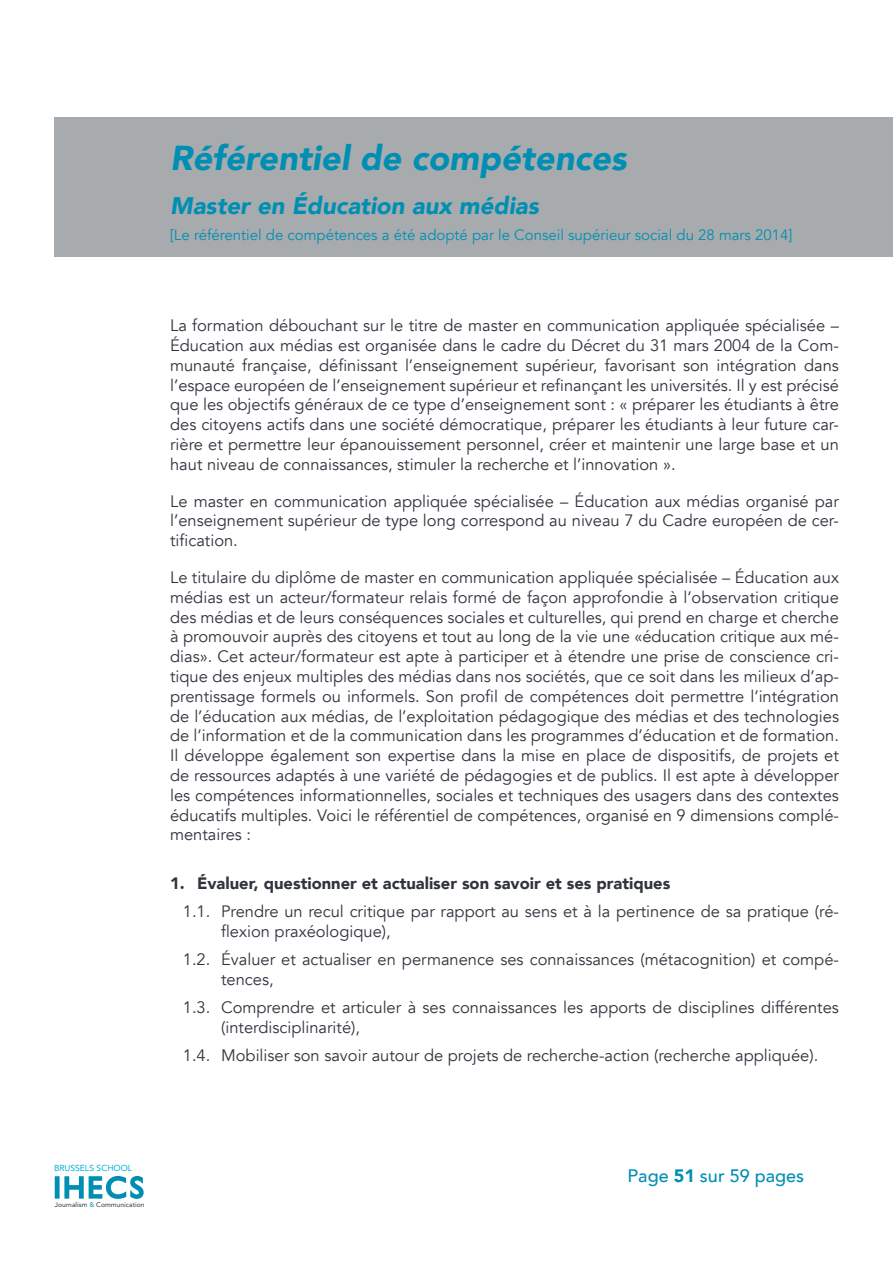
<style>
.page{position:relative;width:893px;height:1263px;background:#fff}
.page>*{position:absolute;margin:0;border:0;box-sizing:border-box;transform-origin:0 0}
.t1{font:italic 900 34.5px "Avenir";color:#008fb3}
.t2{font:italic 900 24px "Avenir";color:#008fb3}
.t3{font:500 18px "Avenir";color:#008fb3}
.t4{font:16.5px/19.8px "Avenir";color:#30343e;text-align:justify}
.t5{font:900 16.5px "Avenir";color:#30343e}
.t6{font:15px "Avenir";color:#008fb3}
.t7{font:8.7px "Avenir";letter-spacing:-.005em;color:#00b2dc}
.t8{font:6.75px "Avenir";color:#30343e}
.s1{color:#008fb3}
.s2{font-weight:900}
</style>
<div class="page">
<div style="left:54px;top:117px;width:839px;height:139px;background:#a8abae"></div>
<div style="left:55px;top:1176px;width:5px;height:23px;background:#008fb3"></div>
<svg style="left:64px;top:1176px;width:80px;height:23px"></svg>
<h1 class="t1" style="left:170px;top:129px;width:458px">Référentiel de compétences</h1>
<h2 class="t2" style="left:170px;top:186px;width:370px">Master en Éducation aux médias</h2>
<p class="t6" style="left:170px;top:226px;width:624px">[Le référentiel de compétences a été adopté par le Conseil supérieur social du 28 mars 2014]</p>
<p class="t4" style="left:170px;top:316px;width:670px">La formation débouchant sur le titre de master en communication appliquée spécialisée – Éducation aux médias est organisée dans le cadre du Décret du 31 mars 2004 de la Com&shy;munauté française, définissant l’enseignement supérieur, favorisant son intégration dans l’espace européen de l’enseignement supérieur et refinançant les universités. Il y est précisé que les objectifs généraux de ce type d’enseignement sont : « préparer les étudiants à être des citoyens actifs dans une société démocratique, préparer les étudiants à leur future car&shy;rière et permettre leur épanouissement personnel, créer et maintenir une large base et un haut niveau de connaissances, stimuler la recherche et l’innovation ».</p>
<p class="t4" style="left:170px;top:491px;width:670px">Le master en communication appliquée spécialisée – Éducation aux médias organisé par l’enseignement supérieur de type long correspond au niveau 7 du Cadre européen de cer&shy;tification.</p>
<p class="t4" style="left:170px;top:568px;width:670px">Le titulaire du diplôme de master en communication appliquée spécialisée – Éducation aux médias est un acteur/formateur relais formé de façon approfondie à l’observation critique des médias et de leurs conséquences sociales et culturelles, qui prend en charge et cherche à promouvoir auprès des citoyens et tout au long de la vie une «éducation critique aux mé&shy;dias». Cet acteur/formateur est apte à participer et à étendre une prise de conscience cri&shy;tique des enjeux multiples des médias dans nos sociétés, que ce soit dans les milieux d’ap&shy;prentissage formels ou informels. Son profil de compétences doit permettre l’intégration de l’éducation aux médias, de l’exploitation pédagogique des médias et des technologies de l’information et de la communication dans les programmes d’éducation et de formation.<br>Il développe également son expertise dans la mise en place de dispositifs, de projets et de ressources adaptés à une variété de pédagogies et de publics. Il est apte à développer les compétences informationnelles, sociales et techniques des usagers dans des contextes éducatifs multiples. Voici le référentiel de compétences, organisé en 9 dimensions complé&shy;mentaires :</p>
<p class="t5" style="left:170px;top:869px;width:502px">1. Évaluer, questionner et actualiser son savoir et ses pratiques</p>
<p class="t4" style="left:221px;top:902px;width:619px;text-indent:-38px">1.1. Prendre un recul critique par rapport au sens et à la pertinence de sa pratique (ré&shy;flexion praxéologique),</p>
<p class="t4" style="left:221px;top:950px;width:619px;text-indent:-38px">1.2. Évaluer et actualiser en permanence ses connaissances (métacognition) et compé&shy;tences,</p>
<p class="t4" style="left:221px;top:998px;width:619px;text-indent:-38px">1.3. Comprendre et articuler à ses connaissances les apports de disciplines différentes (interdisciplinarité),</p>
<p class="t4" style="left:183px;top:1046px;width:637px">1.4. Mobiliser son savoir autour de projets de recherche-action (recherche appliquée).</p>
<p class="t7" style="left:54px;top:1163px;width:80px">BRUSSELS SCHOOL</p>
<p class="t8" style="left:55px;top:1201px;width:91px">Journalism <span class="s1">&amp;</span> Communication</p>
<p class="t3" style="left:628px;top:1160px;width:178px">Page <span class="s2">51</span> sur 59 pages</p>
</div>
